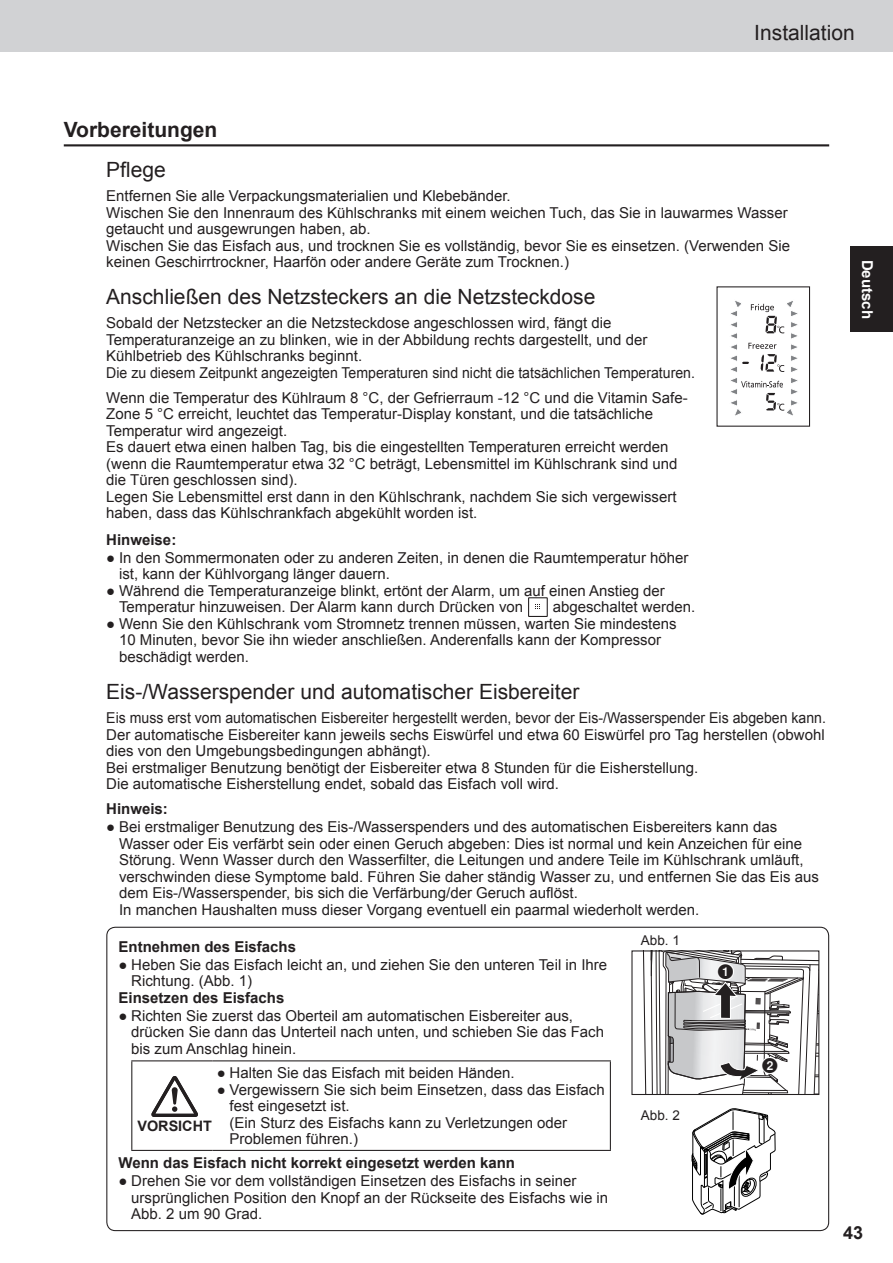
<style>
.page{position:relative;width:893px;height:1263px;background:#fff}
.page>*{position:absolute;margin:0;border:0;box-sizing:border-box;transform-origin:0 0}
.t1{font:21px "Arial";color:#231f20}
.t2{font:700 21px "Arial";color:#231f20}
.t3{font:700 18px "Arial";color:#231f20}
.t4{font:15px/16.5px "Arial";color:#231f20}
.t5{font:15px/16.5px "Arial";color:#231f20;scale:.94 1}
.t6{font:700 15px "Arial";color:#231f20}
.t7{font:700 15px "Arial";color:#fff}
.t8{font:15px "Y Number Circle N";color:#231f20}
.t9{font:700 14.4px "Arial";color:#231f20}
.t10{font:13.5px "Arial";color:#231f20}
</style>
<div class="page">
<div style="left:0;top:0;width:893px;height:51px;background:#d1d2d4"></div>
<div style="left:850px;top:247px;width:43px;height:85px;background:#231f20"></div>
<hr style="left:64px;top:144px;width:765px;height:2px;background:#231f20">
<div style="left:528px;top:597px;width:20px;height:20px;border:1px solid #231f20"></div>
<svg style="left:731px;top:301px;width:67px;height:115px"></svg>
<div style="left:716px;top:286px;width:94px;height:141px;border:1px solid #231f20"></div>
<hr style="left:131px;top:1060px;width:82px;height:1px;background:#231f20">
<hr style="left:131px;top:1061px;width:1px;height:89px;background:#231f20">
<hr style="left:213px;top:1060px;width:398px;height:1px;background:#231f20">
<hr style="left:610px;top:1061px;width:1px;height:89px;background:#231f20">
<hr style="left:131px;top:1150px;width:82px;height:1px;background:#231f20">
<hr style="left:213px;top:1150px;width:398px;height:1px;background:#231f20">
<svg style="left:636px;top:926px;width:184px;height:289px"></svg>
<svg style="left:151px;top:1076px;width:47px;height:41px"></svg>
<h1 class="t1" style="left:754px;top:18px;width:102px">Installation</h1>
<h1 class="t2" style="left:64px;top:116px;width:155px">Vorbereitungen</h1>
<h1 class="t1" style="left:106px;top:156px;width:61px">Pflege</h1>
<p class="t4" style="left:106px;top:188px;width:685px">Entfernen Sie alle Verpackungsmaterialien und Klebebänder.<br>Wischen Sie den Innenraum des Kühlschranks mit einem weichen Tuch, das Sie in lauwarmes Wasser getaucht und ausgewrungen haben, ab.<br>Wischen Sie das Eisfach aus, und trocknen Sie es vollständig, bevor Sie es einsetzen. (Verwenden Sie keinen Geschirrtrockner, Haarfön oder andere Geräte zum Trocknen.)</p>
<h1 class="t1" style="left:106px;top:283px;width:491px">Anschließen des Netzsteckers an die Netzsteckdose</h1>
<p class="t4" style="left:106px;top:315px;width:590px">Sobald der Netzstecker an die Netzsteckdose angeschlossen wird, fängt die Temperaturanzeige an zu blinken, wie in der Abbildung rechts dargestellt, und der Kühlbetrieb des Kühlschranks beginnt.<br>Die zu diesem Zeitpunkt angezeigten Temperaturen sind nicht die tatsächlichen Temperaturen.</p>
<p class="t4" style="left:106px;top:389px;width:583px">Wenn die Temperatur des Kühlraum 8 °C, der Gefrierraum -12 °C und die Vitamin Safe-Zone 5 °C erreicht, leuchtet das Temperatur-Display konstant, und die tatsächliche Temperatur wird angezeigt.<br>Es dauert etwa einen halben Tag, bis die eingestellten Temperaturen erreicht werden (wenn die Raumtemperatur etwa 32 °C beträgt, Lebensmittel im Kühlschrank sind und die Türen geschlossen sind).<br>Legen Sie Lebensmittel erst dann in den Kühlschrank, nachdem Sie sich vergewissert haben, dass das Kühlschrankfach abgekühlt worden ist.</p>
<p class="t6" style="left:106px;top:530px;width:72px">Hinweise:</p>
<p class="t4" style="left:119px;top:549px;width:571px;text-indent:-13px">● In den Sommermonaten oder zu anderen Zeiten, in denen die Raumtemperatur höher ist, kann der Kühlvorgang länger dauern.</p>
<p class="t4" style="left:119px;top:582px;width:547px;text-indent:-13px">● Während die Temperaturanzeige blinkt, ertönt der Alarm, um auf einen Anstieg der<br>Temperatur hinzuweisen. Der Alarm kann durch Drücken von</p>
<p class="t4" style="left:553px;top:599px;width:144px">abgeschaltet werden.</p>
<p class="t4" style="left:119px;top:615px;width:559px;text-indent:-13px">● Wenn Sie den Kühlschrank vom Stromnetz trennen müssen, warten Sie mindestens<br>10 Minuten, bevor Sie ihn wieder anschließen. Anderenfalls kann der Kompressor beschädigt werden.</p>
<h1 class="t1" style="left:106px;top:678px;width:475px">Eis-/Wasserspender und automatischer Eisbereiter</h1>
<p class="t5" style="left:106px;top:710px;width:767px">Eis muss erst vom automatischen Eisbereiter hergestellt werden, bevor der Eis-/Wasserspender Eis abgeben kann.<br>Der automatische Eisbereiter kann jeweils sechs Eiswürfel und etwa 60 Eiswürfel pro Tag herstellen (obwohl dies von den Umgebungsbedingungen abhängt).<br>Bei erstmaliger Benutzung benötigt der Eisbereiter etwa 8 Stunden für die Eisherstellung.<br>Die automatische Eisherstellung endet, sobald das Eisfach voll wird.</p>
<p class="t6" style="left:106px;top:799px;width:63px">Hinweis:</p>
<p class="t4" style="left:119px;top:819px;width:701px;text-indent:-13px">● Bei erstmaliger Benutzung des Eis-/Wasserspenders und des automatischen Eisbereiters kann das Wasser oder Eis verfärbt sein oder einen Geruch abgeben: Dies ist normal und kein Anzeichen für eine Störung. Wenn Wasser durch den Wasserfilter, die Leitungen und andere Teile im Kühlschrank umläuft, verschwinden diese Symptome bald. Führen Sie daher ständig Wasser zu, und entfernen Sie das Eis aus dem Eis-/Wasserspender, bis sich die Verfärbung/der Geruch auflöst.<br>In manchen Haushalten muss dieser Vorgang eventuell ein paarmal wiederholt werden.</p>
<p class="t6" style="left:119px;top:937px;width:179px">Entnehmen des Eisfachs</p>
<p class="t4" style="left:131px;top:956px;width:477px;text-indent:-13px">● Heben Sie das Eisfach leicht an, und ziehen Sie den unteren Teil in Ihre<br>Richtung. (Abb. 1)</p>
<p class="t6" style="left:119px;top:988px;width:167px">Einsetzen des Eisfachs</p>
<p class="t4" style="left:131px;top:1007px;width:474px;text-indent:-13px">● Richten Sie zuerst das Oberteil am automatischen Eisbereiter aus, drücken Sie dann das Unterteil nach unten, und schieben Sie das Fach bis zum Anschlag hinein.</p>
<p class="t4" style="left:217px;top:1065px;width:299px">● Halten Sie das Eisfach mit beiden Händen.</p>
<p class="t4" style="left:230px;top:1081px;width:377px;text-indent:-13px">● Vergewissern Sie sich beim Einsetzen, dass das Eisfach fest eingesetzt ist.<br>(Ein Sturz des Eisfachs kann zu Verletzungen oder Problemen führen.)</p>
<p class="t6" style="left:119px;top:1153px;width:398px">Wenn das Eisfach nicht korrekt eingesetzt werden kann</p>
<p class="t4" style="left:131px;top:1173px;width:478px;text-indent:-13px">● Drehen Sie vor dem vollständigen Einsetzen des Eisfachs in seiner ursprünglichen Position den Knopf an der Rückseite des Eisfachs wie in<br>Abb. 2 um 90 Grad.</p>
<p class="t10" style="left:641px;top:931px;width:41px">Abb. 1</p>
<p class="t8" style="left:718px;top:964px;width:17px">1</p>
<p class="t8" style="left:762px;top:1058px;width:17px">2</p>
<p class="t10" style="left:641px;top:1106px;width:41px">Abb. 2</p>
<p class="t9" style="left:137px;top:1116px;width:76px">VORSICHT</p>
<p class="t7" style="left:877px;top:260px;width:61px;rotate:90deg">Deutsch</p>
<p class="t3" style="left:843px;top:1221px;width:22px">43</p>
</div>
